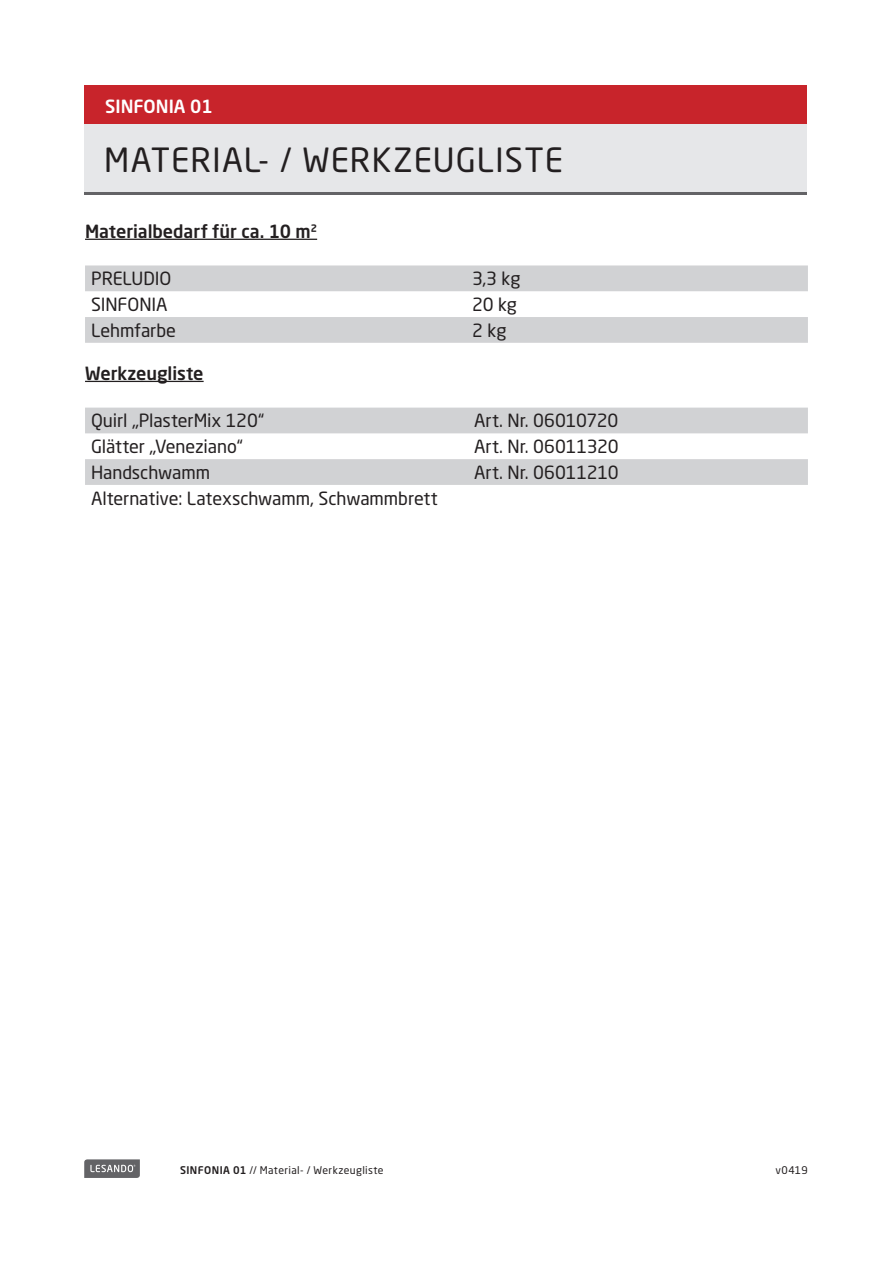
<style>
.page{position:relative;width:893px;height:1263px;background:#fff}
.page>*{position:absolute;margin:0;border:0;box-sizing:border-box;transform-origin:0 0}
.t1{font:33px "Neo Sans Pro";letter-spacing:.03em;color:#231f20}
.t2{font:18px "Neo Sans Pro";letter-spacing:-.005em;color:#231f20}
.t3{font:500 18px "Neo Sans Pro";letter-spacing:-.005em;color:#231f20}
.t4{font:500 18px "Neo Sans Pro";color:#fff}
.t5{font:10.5px "Neo Sans Pro";letter-spacing:.035em;color:#231f20}
.s1{font-weight:500}
</style>
<div class="page">
<svg style="left:84px;top:1159px;width:56px;height:19px"></svg>
<div style="left:84px;top:85px;width:723px;height:109px;background:#e6e7e9"></div>
<div style="left:84px;top:85px;width:723px;height:39px;background:#c8242b"></div>
<hr style="left:84px;top:192px;width:723px;height:2px;background:#636366">
<hr style="left:85px;top:239px;width:232px;height:1px;background:#231f20">
<hr style="left:85px;top:381px;width:119px;height:1px;background:#231f20">
<svg style="left:85px;top:265px;width:723px;height:78px;fill:#d1d2d4"></svg>
<svg style="left:85px;top:408px;width:723px;height:77px;fill:#d1d2d4"></svg>
<p class="t4" style="left:105px;top:95px;width:109px">SINFONIA 01</p>
<h1 class="t1" style="left:104px;top:140px;width:460px">MATERIAL- / WERKZEUGLISTE</h1>
<p class="t3" style="left:85px;top:220px;width:234px">Materialbedarf für ca. 10 m²</p>
<p class="t2" style="left:91px;top:268px;width:82px">PRELUDIO</p>
<p class="t2" style="left:472px;top:268px;width:50px">3,3 kg</p>
<p class="t2" style="left:91px;top:293px;width:78px">SINFONIA</p>
<p class="t2" style="left:472px;top:293px;width:46px">20 kg</p>
<p class="t2" style="left:91px;top:319px;width:86px">Lehmfarbe</p>
<p class="t2" style="left:472px;top:319px;width:36px">2 kg</p>
<p class="t3" style="left:85px;top:362px;width:120px">Werkzeugliste</p>
<p class="t2" style="left:91px;top:410px;width:175px">Quirl „PlasterMix 120“</p>
<p class="t2" style="left:474px;top:410px;width:146px">Art. Nr. 06010720</p>
<p class="t2" style="left:91px;top:435px;width:153px">Glätter „Veneziano“</p>
<p class="t2" style="left:474px;top:435px;width:146px">Art. Nr. 06011320</p>
<p class="t2" style="left:91px;top:461px;width:121px">Handschwamm</p>
<p class="t2" style="left:474px;top:461px;width:146px">Art. Nr. 06011210</p>
<p class="t2" style="left:91px;top:487px;width:348px">Alternative: Latexschwamm, Schwammbrett</p>
<p class="t5" style="left:180px;top:1163px;width:205px"><span class="s1">SINFONIA 01</span> // Material- / Werkzeugliste</p>
<p class="t5" style="left:776px;top:1163px;width:34px">v0419</p>
</div>
